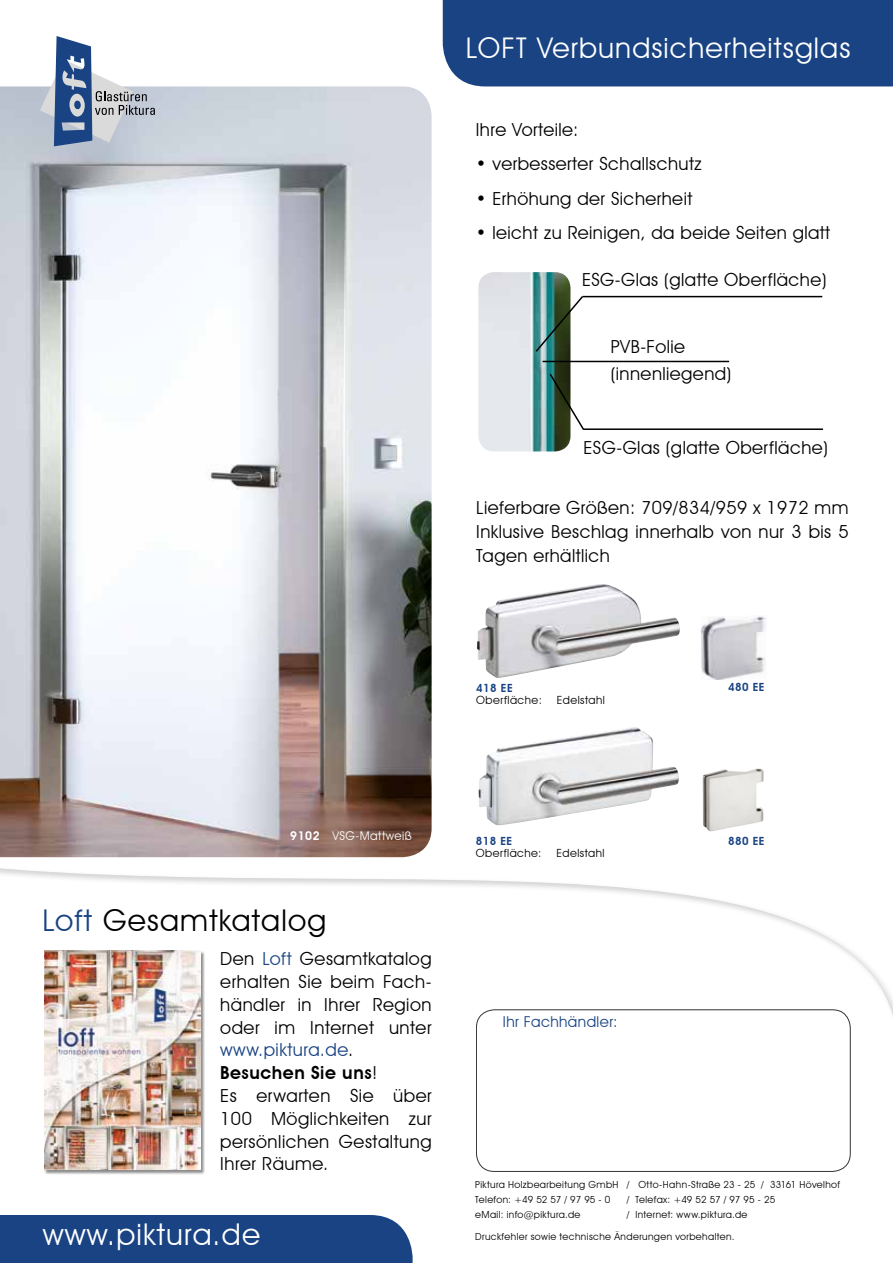
<style>
.page{position:relative;width:893px;height:1263px;background:#fff}
.page>*{position:absolute;margin:0;border:0;box-sizing:border-box;transform-origin:0 0}
.t1{font:30px "Avant Garde IT Cby BT";letter-spacing:.04em;color:#000}
.t2{font:30px "Avant Garde IT Cby BT";letter-spacing:.04em;color:#fff}
.t3{font:28.5px "Avant Garde IT Cby BT";letter-spacing:.04em;color:#fff}
.t4{font:18px/22.8px "Avant Garde IT Cby BT";letter-spacing:.025em;color:#000}
.t5{font:15px "Avant Garde IT Cby BT";letter-spacing:.03em;color:#194383}
.t6{font:12px "Avant Garde IT Cby BT";letter-spacing:.04em;color:#fff}
.t7{font:11.25px "Avant Garde IT Cby BT";letter-spacing:.04em;color:#000}
.t8{font:600 11.25px "Avant Garde IT Cby BT";letter-spacing:.04em;color:#194383}
.t9{font:9.75px/15px "Avant Garde IT Cby BT";letter-spacing:.04em;color:#000}
.t10{font:9.75px "Avant Garde IT Cby BT";letter-spacing:.01em;color:#000}
.s1{font-weight:600}
.s2{color:#194383}
</style>
<div class="page">
<svg style="left:0;top:831px;width:893px;height:341px"></svg>
<div style="left:45px;top:951px;width:160px;height:223px;background:#000;opacity:.45"></div>
<img style="left:44px;top:950px;width:156px;height:220px">
<div style="left:476px;top:1010px;width:374px;height:161px;background:#fff;border-radius:18px"></div>
<div style="left:476px;top:1009px;width:374px;height:162px;border:1px solid #000;border-radius:18px"></div>
<div style="left:0;top:1215px;width:413px;height:48px;background:#194383"></div>
<img style="left:0;top:86px;width:432px;height:771px">
<img style="left:478px;top:272px;width:92px;height:179px">
<div style="left:443px;top:0;width:450px;height:86px;background:#194383"></div>
<svg style="left:40px;top:36px;width:115px;height:110px"></svg>
<svg style="left:534px;top:294px;width:51px;height:59px"></svg>
<hr style="left:582px;top:296px;width:240px;height:1px;background:#000">
<svg style="left:548px;top:372px;width:36px;height:60px"></svg>
<hr style="left:583px;top:428px;width:240px;height:2px;background:#000">
<hr style="left:543px;top:361px;width:186px;height:1px;background:#000">
<img style="left:477px;top:584px;width:203px;height:94px">
<img style="left:701px;top:616px;width:65px;height:64px">
<img style="left:478px;top:727px;width:201px;height:99px">
<img style="left:703px;top:768px;width:61px;height:63px">
<h2 class="t3" style="left:466px;top:30px;width:386px">LOFT Verbundsicherheitsglas</h2>
<p class="t4" style="left:476px;top:118px;width:104px">Ihre Vorteile:</p>
<p class="t4" style="left:476px;top:152px;width:227px">• verbesserter Schallschutz</p>
<p class="t4" style="left:476px;top:187px;width:218px">• Erhöhung der Sicherheit</p>
<p class="t4" style="left:476px;top:221px;width:356px">• leicht zu Reinigen, da beide Seiten glatt</p>
<p class="t4" style="left:582px;top:268px;width:246px">ESG-Glas (glatte Oberfläche)</p>
<p class="t4" style="left:611px;top:333px;width:122px;line-height:27px">PVB-Folie (innenliegend)</p>
<p class="t4" style="left:583px;top:436px;width:246px">ESG-Glas (glatte Oberfläche)</p>
<p class="t4" style="left:476px;top:495px;width:374px;line-height:24px;text-align:justify">Lieferbare Größen: 709/834/959 x 1972 mm Inklusive Beschlag innerhalb von nur 3 bis 5<br>Tagen erhältlich</p>
<p class="t8" style="left:476px;top:681px;width:38px">418 EE</p>
<p class="t7" style="left:476px;top:693px;width:67px">Oberfläche:</p>
<p class="t7" style="left:557px;top:693px;width:50px">Edelstahl</p>
<p class="t8" style="left:728px;top:680px;width:38px">480 EE</p>
<p class="t6" style="left:290px;top:828px;width:123px"><span class="s1">9102</span> VSG-Mattweiß</p>
<h1 class="t1" style="left:43px;top:902px;width:285px"><span class="s2">Loft</span> Gesamtkatalog</h1>
<p class="t4" style="left:220px;top:947px;width:213px">Den <span class="s2">Loft</span> Gesamtkatalog erhalten Sie beim Fach&shy;händler in Ihrer Region oder im Internet unter <span class="s2">www.piktura.de</span>.<br><span class="s1">Besuchen Sie uns</span>!<br>Es erwarten Sie über<br>100 Möglichkeiten zur persönlichen Gestaltung<br>Ihrer Räume.</p>
<p class="t8" style="left:476px;top:834px;width:38px">818 EE</p>
<p class="t7" style="left:476px;top:846px;width:67px">Oberfläche:</p>
<p class="t7" style="left:556px;top:846px;width:50px">Edelstahl</p>
<p class="t5" style="left:503px;top:1012px;width:116px">Ihr Fachhändler:</p>
<p class="t8" style="left:728px;top:834px;width:38px">880 EE</p>
<p class="t9" style="left:475px;top:1176px;width:366px">Piktura Holzbearbeitung GmbH / Otto-Hahn-Straße 23 - 25 / 33161 Hövelhof<br>Telefon: +49 52 57 / 97 95 - 0</p>
<p class="t10" style="left:627px;top:1193px;width:150px">/ Telefax: +49 52 57 / 97 95 - 25</p>
<p class="t9" style="left:475px;top:1206px;width:107px">eMail: info@piktura.de</p>
<p class="t9" style="left:627px;top:1206px;width:122px">/ Internet: www.piktura.de</p>
<h1 class="t2" style="left:43px;top:1216px;width:219px">www.piktura.de</h1>
<p class="t9" style="left:475px;top:1229px;width:261px">Druckfehler sowie technische Änderungen vorbehalten.</p>
</div>
